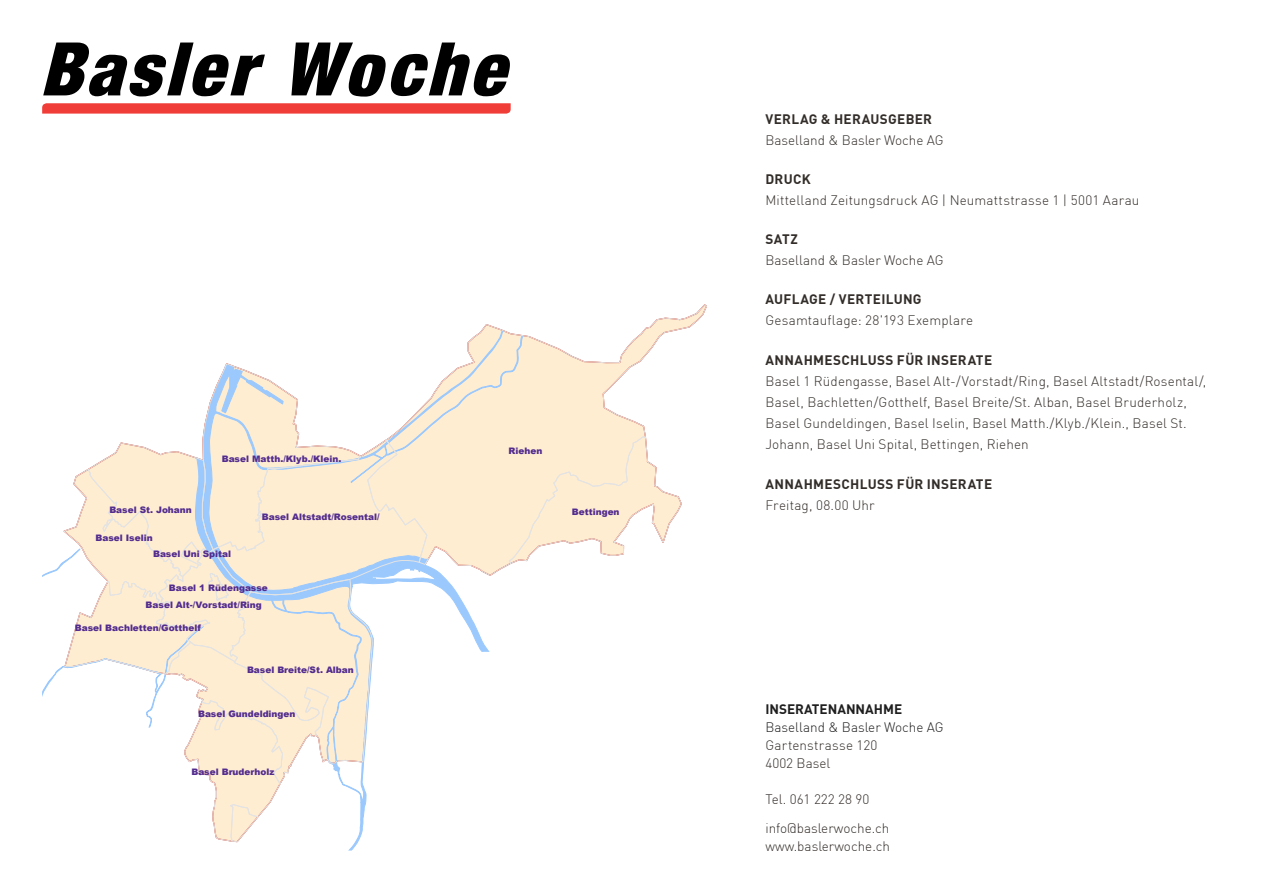
<style>
.page{position:relative;width:1263px;height:893px;background:#fff}
.page>*{position:absolute;margin:0;border:0;box-sizing:border-box;transform-origin:0 0}
.t1{font:300 13.5px/21px "DIN Pro";letter-spacing:.01em;color:#322d29}
.t2{font:700 13.5px "DIN Pro";letter-spacing:.025em;color:#322d29}
.t3{font:300 13.5px "DIN Pro";color:#1e1f1e}
.t4{font:700 13.5px "DIN Pro";color:#1e1f1e}
.t5{font:900 9px/17.5px "Arial";color:#532c8e}
</style>
<div class="page">
<svg style="left:42px;top:304px;width:665px;height:546px"></svg>
<svg style="left:42px;top:103px;width:469px;height:11px"></svg>
<svg style="left:43px;top:43px;width:222px;height:53px"></svg>
<svg style="left:291px;top:43px;width:219px;height:54px"></svg>
<p class="t5" style="left:222px;top:450px;width:121px">Basel Matth./Klyb./Klein.</p>
<p class="t5" style="left:109px;top:501px;width:84px">Basel St. Johann</p>
<p class="t5" style="left:153px;top:545px;width:79px">Basel Uni Spital</p>
<p class="t5" style="left:95px;top:529px;width:59px">Basel Iselin</p>
<p class="t5" style="left:262px;top:508px;width:119px">Basel Altstadt/Rosental/</p>
<p class="t5" style="left:146px;top:578px;width:124px;text-indent:23px">Basel 1 Rüdengasse<br>Basel Alt-/Vorstadt/Ring</p>
<p class="t5" style="left:75px;top:619px;width:128px">Basel Bachletten/Gotthelf</p>
<p class="t5" style="left:247px;top:661px;width:108px">Basel Breite/St. Alban</p>
<p class="t5" style="left:198px;top:705px;width:99px">Basel Gundeldingen</p>
<p class="t5" style="left:191px;top:762px;width:84px">Basel Bruderholz</p>
<p class="t5" style="left:508px;top:442px;width:35px">Riehen</p>
<p class="t5" style="left:572px;top:503px;width:49px">Bettingen</p>
<p class="t2" style="left:765px;top:110px;width:168px">VERLAG &amp; HERAUSGEBER</p>
<p class="t1" style="left:765px;top:129px;width:180px">Baselland &amp; Basler Woche AG</p>
<p class="t2" style="left:765px;top:170px;width:47px">DRUCK</p>
<p class="t1" style="left:765px;top:189px;width:375px">Mittelland Zeitungsdruck AG | Neumattstrasse 1 | 5001 Aarau</p>
<p class="t2" style="left:765px;top:230px;width:34px">SATZ</p>
<p class="t1" style="left:765px;top:249px;width:180px">Baselland &amp; Basler Woche AG</p>
<p class="t2" style="left:765px;top:290px;width:158px">AUFLAGE / VERTEILUNG</p>
<p class="t1" style="left:765px;top:309px;width:209px">Gesamtauflage: 28'193 Exemplare</p>
<p class="t2" style="left:765px;top:352px;width:228px">ANNAHMESCHLUSS FÜR INSERATE</p>
<p class="t1" style="left:765px;top:371px;width:442px">Basel 1 Rüdengasse, Basel Alt-/Vorstadt/Ring, Basel Altstadt/Rosental/, Basel, Bachletten/Gotthelf, Basel Breite/St. Alban, Basel Bruderholz, Basel Gundeldingen, Basel Iselin, Basel Matth./Klyb./Klein., Basel St.<br>Johann, Basel Uni Spital, Bettingen, Riehen</p>
<p class="t2" style="left:765px;top:475px;width:228px">ANNAHMESCHLUSS FÜR INSERATE</p>
<p class="t1" style="left:765px;top:494px;width:111px">Freitag, 08.00 Uhr</p>
<p class="t4" style="left:765px;top:700px;width:138px">INSERATENANNAHME</p>
<p class="t3" style="left:765px;top:719px;width:180px">Baselland &amp; Basler Woche AG</p>
<p class="t1" style="left:765px;top:736px;width:113px;line-height:18px">Gartenstrasse 120<br>4002 Basel</p>
<p class="t1" style="left:765px;top:785px;width:126px;line-height:28.5px">Tel. 061 222 28 90 info@baslerwoche.ch</p>
<p class="t1" style="left:765px;top:835px;width:126px">www.baslerwoche.ch</p>
</div>
